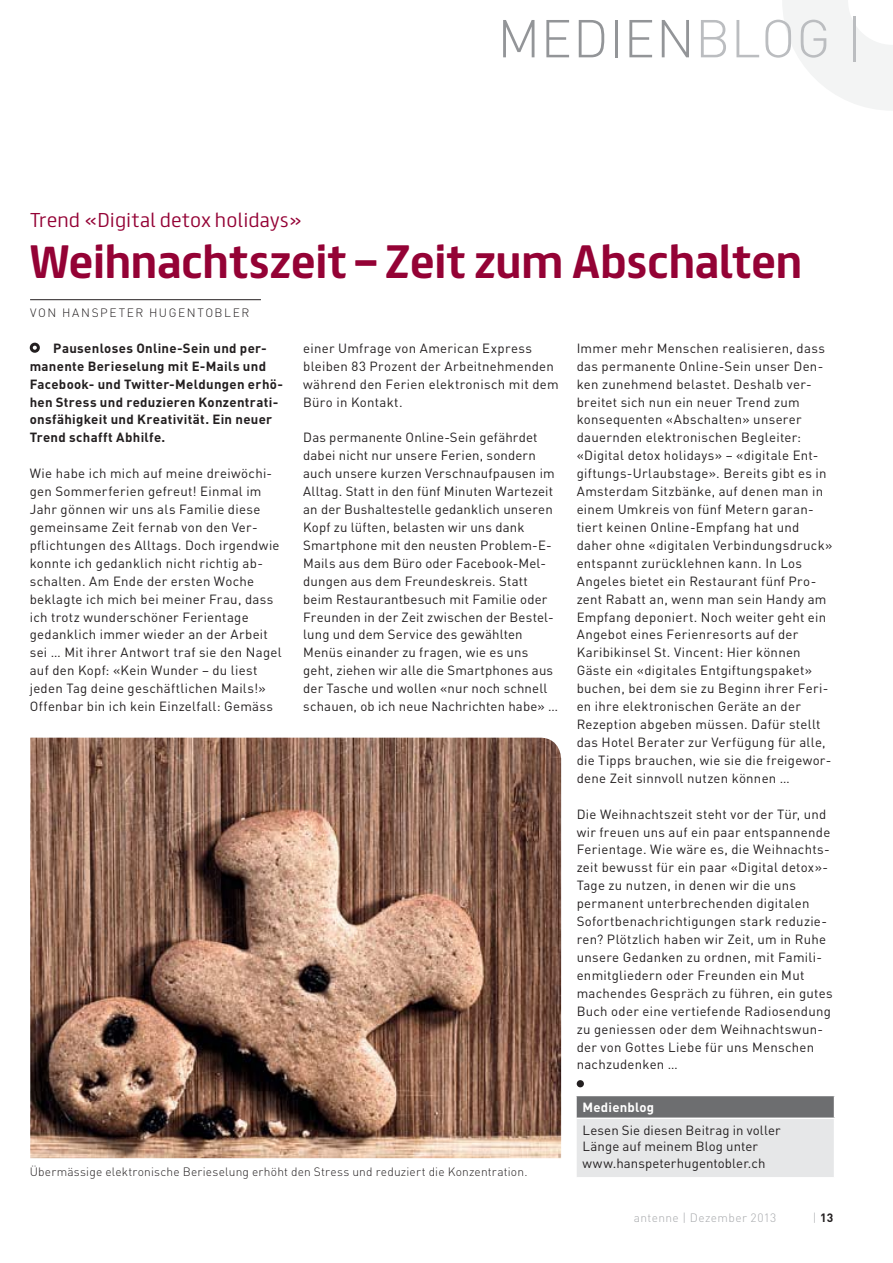
<style>
.page{position:relative;width:893px;height:1263px;background:#fff}
.page>*{position:absolute;margin:0;border:0;box-sizing:border-box;transform-origin:0 0}
.t1{font:300 52.5px "DINOT";letter-spacing:.01em;color:#939598}
.t2{font:700 42px "FS Truman";letter-spacing:-.005em;color:#940235}
.t3{font:300 18px "FS Truman";letter-spacing:.01em;color:#940235}
.t4{font:13.2px/17.9px "DINOT";letter-spacing:.02em;color:#231f20}
.t5{font:700 13.2px/17.9px "DINOT";letter-spacing:.025em;color:#231f20}
.t6{font:700 13.2px "DINOT";letter-spacing:.015em;color:#fff}
.t7{font:300 12px "DINOT";letter-spacing:.015em;color:#231f20}
.t8{font:300 12px "DINOT";letter-spacing:.13em;color:#231f20}
.t9{font:300 12px "DINOT";letter-spacing:.035em;color:#a7a9ac}
.t10{font:700 12px "DINOT";color:#231f20}
.s1{color:#bbbdc0}
.s2{font-weight:300;color:#a7a9ac}
</style>
<div class="page">
<svg style="left:783px;top:0;width:110px;height:110px"></svg>
<div style="left:30px;top:343px;width:10px;height:10px;border:3px solid #231f20;border-radius:50%"></div>
<div style="left:577px;top:1080px;width:7px;height:7px;background:#231f20;border-radius:50%"></div>
<hr style="left:30px;top:299px;width:231px;height:1px;background:#231f20">
<img style="left:30px;top:738px;width:531px;height:420px">
<div style="left:576px;top:1095px;width:258px;height:23px;background:#6d6e70"></div>
<div style="left:576px;top:1118px;width:258px;height:60px;background:#e6e7e8"></div>
<svg style="left:576px;top:1096px;width:1px;height:22px"></svg>
<hr style="left:576px;top:1118px;width:1px;height:59px;background:#fff">
<hr style="left:576px;top:1095px;width:259px;height:1px;background:#fff">
<hr style="left:576px;top:1118px;width:259px;height:1px;background:#fff">
<hr style="left:576px;top:1177px;width:259px;height:2px;background:#fff">
<h1 class="t1" style="left:497px;top:20px;width:367px">MEDIEN<span class="s1">BLOG |</span></h1>
<h3 class="t3" style="left:30px;top:213px;width:274px">Trend «Digital detox holidays»</h3>
<h2 class="t2" style="left:30px;top:239px;width:774px">Weihnachtszeit – Zeit zum Abschalten</h2>
<p class="t8" style="left:30px;top:308px;width:221px">VON HANSPETER HUGENTOBLER</p>
<p class="t5" style="left:30px;top:340px;width:255px;text-indent:24px">Pausenloses Online-Sein und per&shy;manente Berieselung mit E-Mails und Facebook- und Twitter-Meldungen erhö&shy;hen Stress und reduzieren Konzentrati&shy;onsfähigkeit und Kreativität. Ein neuer Trend schafft Abhilfe.</p>
<p class="t4" style="left:30px;top:466px;width:253px">Wie habe ich mich auf meine dreiwöchi&shy;gen Sommerferien gefreut! Einmal im Jahr gönnen wir uns als Familie diese gemeinsame Zeit fernab von den Ver&shy;pflichtungen des Alltags. Doch irgendwie konnte ich gedanklich nicht richtig ab&shy;schalten. Am Ende der ersten Woche beklagte ich mich bei meiner Frau, dass ich trotz wunderschöner Ferientage gedanklich immer wieder an der Arbeit sei … Mit ihrer Antwort traf sie den Nagel auf den Kopf: «Kein Wunder – du liest jeden Tag deine geschäftlichen Mails!» Offenbar bin ich kein Einzelfall: Gemäss</p>
<p class="t4" style="left:303px;top:341px;width:257px">einer Umfrage von American Express bleiben 83 Prozent der Arbeitnehmenden während den Ferien elektronisch mit dem Büro in Kontakt.</p>
<p class="t4" style="left:303px;top:430px;width:256px">Das permanente Online-Sein gefährdet dabei nicht nur unsere Ferien, sondern auch unsere kurzen Verschnaufpausen im Alltag. Statt in den fünf Minuten Wartezeit an der Bushaltestelle gedanklich unseren Kopf zu lüften, belasten wir uns dank Smartphone mit den neusten Problem-E-Mails aus dem Büro oder Facebook-Mel&shy;dungen aus dem Freundeskreis. Statt beim Restaurantbesuch mit Familie oder Freunden in der Zeit zwischen der Bestel&shy;lung und dem Service des gewählten Menüs einander zu fragen, wie es uns geht, ziehen wir alle die Smartphones aus der Tasche und wollen «nur noch schnell schauen, ob ich neue Nachrichten habe» …</p>
<p class="t7" style="left:30px;top:1167px;width:499px">Übermässige elektronische Berieselung erhöht den Stress und reduziert die Konzentration.</p>
<p class="t4" style="left:577px;top:341px;width:257px">Immer mehr Menschen realisieren, dass das permanente Online-Sein unser Den&shy;ken zunehmend belastet. Deshalb ver&shy;breitet sich nun ein neuer Trend zum konsequenten «Abschalten» unserer dauernden elektronischen Begleiter: «Digital detox holidays» – «digitale Ent&shy;giftungs-Urlaubstage». Bereits gibt es in Amsterdam Sitzbänke, auf denen man in einem Umkreis von fünf Metern garan&shy;tiert keinen Online-Empfang hat und daher ohne «digitalen Verbindungsdruck» entspannt zurücklehnen kann. In Los Angeles bietet ein Restaurant fünf Pro&shy;zent Rabatt an, wenn man sein Handy am Empfang deponiert. Noch weiter geht ein Angebot eines Ferienresorts auf der Karibikinsel St. Vincent: Hier können Gäste ein «digitales Entgiftungspaket» buchen, bei dem sie zu Beginn ihrer Feri&shy;en ihre elektronischen Geräte an der Rezeption abgeben müssen. Dafür stellt das Hotel Berater zur Verfügung für alle, die Tipps brauchen, wie sie die freigewor&shy;dene Zeit sinnvoll nutzen können …</p>
<p class="t4" style="left:577px;top:807px;width:258px">Die Weihnachtszeit steht vor der Tür, und wir freuen uns auf ein paar entspannende Ferientage. Wie wäre es, die Weihnachts&shy;zeit bewusst für ein paar «Digital detox»- Tage zu nutzen, in denen wir die uns permanent unterbrechenden digitalen Sofortbenachrichtigungen stark reduzie&shy;ren? Plötzlich haben wir Zeit, um in Ruhe unsere Gedanken zu ordnen, mit Famili&shy;enmitgliedern oder Freunden ein Mut machendes Gespräch zu führen, ein gutes Buch oder eine vertiefende Radiosendung zu geniessen oder dem Weihnachtswun&shy;der von Gottes Liebe für uns Menschen nachzudenken …</p>
<p class="t6" style="left:582px;top:1102px;width:73px">Medienblog</p>
<p class="t4" style="left:582px;top:1123px;width:200px;line-height:16.5px">Lesen Sie diesen Beitrag in voller<br>Länge auf meinem Blog unter www.hanspeterhugentobler.ch</p>
<p class="t9" style="left:634px;top:1213px;width:144px">antenne | Dezember 2013</p>
<p class="t10" style="left:813px;top:1213px;width:22px"><span class="s2">|</span> 13</p>
</div>
